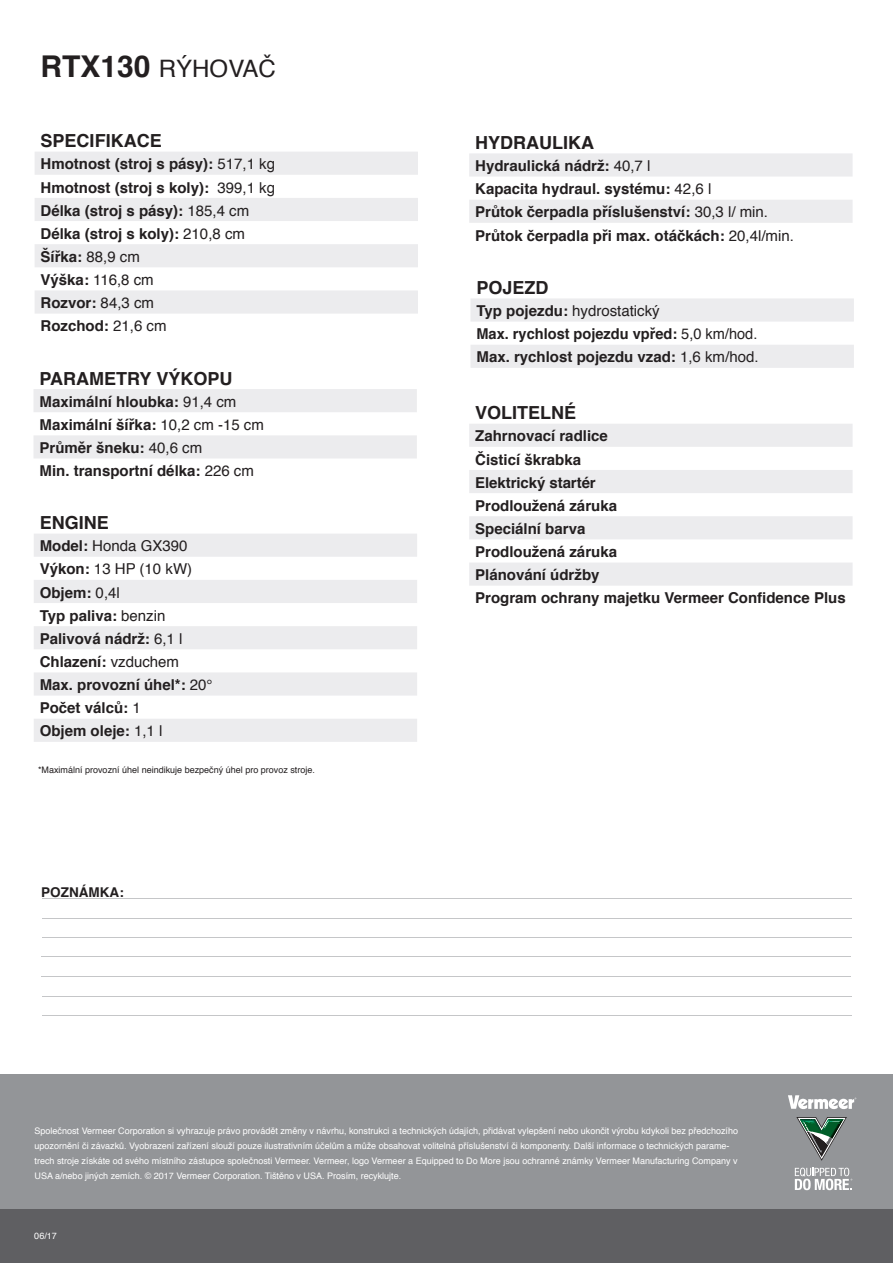
<style>
.page{position:relative;width:893px;height:1263px;background:#fff}
.page>*{position:absolute;margin:0;border:0;box-sizing:border-box;transform-origin:0 0}
.t1{font:24px "Helvetica";color:#231f20}
.t2{font:700 18px "Helvetica";color:#231f20}
.t3{font:700 15px/23.1px "Helvetica";color:#231f20}
.t4{font:700 13.5px "Helvetica";color:#231f20}
.t5{font:9px/15px "Helvetica";color:#fff}
.t6{font:9px "Helvetica";color:#231f20}
.s1{font-weight:700;font-size:30px}
.s2{font-weight:400}
</style>
<div class="page">
<svg style="left:35px;top:152px;width:383px;height:161px;fill:#ececee"></svg>
<svg style="left:469px;top:153px;width:383px;height:70px"></svg>
<svg style="left:34px;top:389px;width:382px;height:69px"></svg>
<svg style="left:471px;top:298px;width:382px;height:70px"></svg>
<svg style="left:34px;top:534px;width:383px;height:208px;fill:#ececee"></svg>
<div style="left:0;top:1074px;width:892px;height:150px;background:#939598"></div>
<svg style="left:788px;top:1095px;width:67px;height:14px"></svg>
<svg style="left:794px;top:1167px;width:57px;height:23px"></svg>
<svg style="left:796px;top:1117px;width:50px;height:43px"></svg>
<div style="left:0;top:1209px;width:892px;height:54px;background:#5f5f62"></div>
<hr style="left:42px;top:898px;width:808px;height:1px;background:#c5c6c8">
<hr style="left:42px;top:937px;width:808px;height:1px;background:#c5c6c8">
<hr style="left:42px;top:918px;width:808px;height:1px;background:#c5c6c8">
<hr style="left:41px;top:975px;width:808px;height:1px;background:#c5c6c8">
<hr style="left:41px;top:956px;width:808px;height:1px;background:#c5c6c8">
<hr style="left:42px;top:1015px;width:808px;height:1px;background:#c5c6c8">
<hr style="left:42px;top:995px;width:808px;height:1px;background:#c5c6c8">
<svg style="left:469px;top:424px;width:383px;height:161px;fill:#ececee"></svg>
<h1 class="t1" style="left:40px;top:50px;width:237px"><span class="s1">RTX130</span> RÝHOVAČ</h1>
<p class="t2" style="left:41px;top:126px;width:123px">SPECIFIKACE</p>
<p class="t3" style="left:41px;top:153px;width:236px">Hmotnost (stroj s pásy): <span class="s2">517,1 kg<br></span>Hmotnost (stroj s koly): <span class="s2">399,1 kg<br></span>Délka (stroj s pásy): <span class="s2">185,4 cm<br></span>Délka (stroj s koly): <span class="s2">210,8 cm<br></span>Šířka: <span class="s2">88,9 cm<br></span>Výška: <span class="s2">116,8 cm<br></span>Rozvor: <span class="s2">84,3 cm<br></span>Rozchod: <span class="s2">21,6 cm</span></p>
<p class="t2" style="left:39px;top:363px;width:194px">PARAMETRY VÝKOPU</p>
<p class="t3" style="left:39px;top:390px;width:226px">Maximální hloubka: <span class="s2">91,4 cm<br></span>Maximální šířka: <span class="s2">10,2 cm -15 cm<br></span>Průměr šneku: <span class="s2">40,6 cm<br></span>Min. transportní délka: <span class="s2">226 cm</span></p>
<p class="t2" style="left:40px;top:508px;width:71px">ENGINE</p>
<p class="t3" style="left:40px;top:535px;width:174px">Model: <span class="s2">Honda GX390<br></span>Výkon: <span class="s2">13 HP (10 kW)<br></span>Objem: <span class="s2">0,4l<br></span>Typ paliva: <span class="s2">benzin<br></span>Palivová nádrž: <span class="s2">6,1 l<br></span>Chlazení: <span class="s2">vzduchem<br></span>Max. provozní úhel*: <span class="s2">20°<br></span>Počet válců: <span class="s2">1<br></span>Objem oleje: <span class="s2">1,1 l</span></p>
<p class="t6" style="left:38px;top:762px;width:278px">*Maximální provozní úhel neindikuje bezpečný úhel pro provoz stroje.</p>
<p class="t4" style="left:41px;top:881px;width:84px">POZNÁMKA:</p>
<p class="t2" style="left:475px;top:128px;width:120px">HYDRAULIKA</p>
<p class="t3" style="left:475px;top:154px;width:320px">Hydraulická nádrž: <span class="s2">40,7 l<br></span>Kapacita hydraul. systému: <span class="s2">42,6 l<br></span>Průtok čerpadla příslušenství: <span class="s2">30,3 l/ min.<br></span>Průtok čerpadla při max. otáčkách: <span class="s2">20,4l/min.</span></p>
<p class="t2" style="left:476px;top:273px;width:74px">POJEZD</p>
<p class="t3" style="left:476px;top:299px;width:283px">Typ pojezdu: <span class="s2">hydrostatický<br></span>Max. rychlost pojezdu vpřed: <span class="s2">5,0 km/hod.<br></span>Max. rychlost pojezdu vzad: <span class="s2">1,6 km/hod.</span></p>
<p class="t2" style="left:475px;top:398px;width:103px">VOLITELNÉ</p>
<p class="t3" style="left:475px;top:425px;width:372px">Zahrnovací radlice<br>Čisticí škrabka<br>Elektrický startér<br>Prodloužená záruka<br>Speciální barva<br>Prodloužená záruka<br>Plánování údržby<br>Program ochrany majetku Vermeer Confidence Plus</p>
<p class="t5" style="left:35px;top:1123px;width:704px">Společnost Vermeer Corporation si vyhrazuje právo provádět změny v návrhu, konstrukci a technických údajích, přidávat vylepšení nebo ukončit výrobu kdykoli bez předchozího upozornění či závazků. Vyobrazení zařízení slouží pouze ilustrativním účelům a může obsahovat volitelná příslušenství či komponenty. Další informace o technických parame&shy;trech stroje získáte od svého místního zástupce společnosti Vermeer. Vermeer, logo Vermeer a Equipped to Do More jsou ochranné známky Vermeer Manufacturing Company v USA a/nebo jiných zemích. © 2017 Vermeer Corporation. Tištěno v USA. Prosím, recyklujte.</p>
<p class="t5" style="left:34px;top:1228px;width:24px">06/17</p>
</div>
